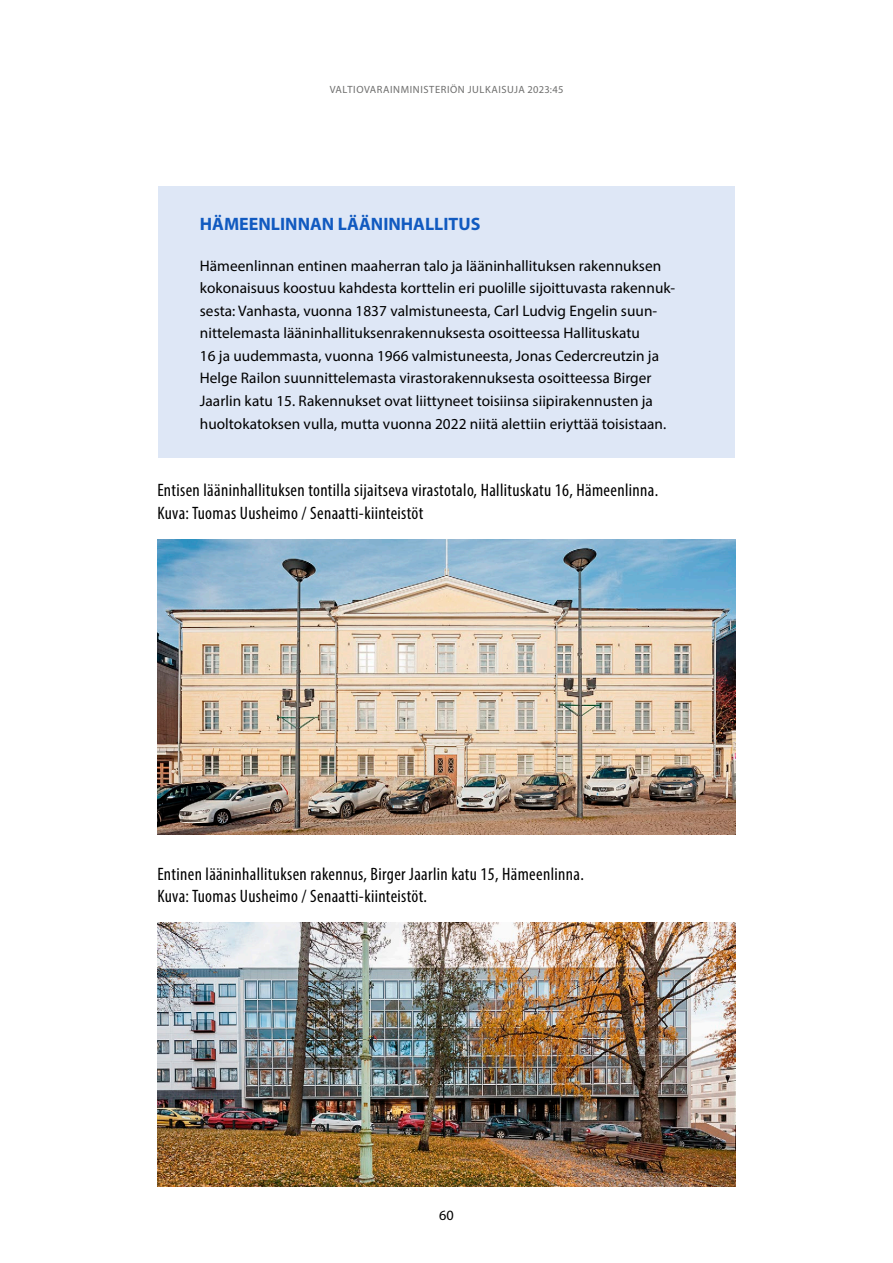
<style>
.page{position:relative;width:893px;height:1263px;background:#fff}
.page>*{position:absolute;margin:0;border:0;box-sizing:border-box;transform-origin:0 0}
._00_taulukon_ja_kuvi{font:condensed 18px/22.5px "Myriad Pro";letter-spacing:.02em;color:#000}
.laatikko-otsikko{font:700 18px "Myriad Pro";color:#115ac0}
.Laatikkoteksti{font:15.3px/22.5px "Myriad Pro";letter-spacing:.005em;color:#000}
.t1{font:14.25px "Myriad Pro";color:#000}
.t2{font:10.5px "Myriad Pro";letter-spacing:.02em;color:#6e6e6d}
</style>
<div class="page">
<div style="left:158px;top:186px;width:577px;height:70px;background:#dee7f6"></div>
<div style="left:158px;top:234px;width:577px;height:224px;background:#dee7f6"></div>
<img style="left:157px;top:539px;width:578px;height:295px">
<img style="left:157px;top:923px;width:578px;height:263px">
<p class="t2" style="left:330px;top:83px;width:13px">Valtiovarainministeri</p>
<p class="t2" style="left:450px;top:83px;width:25px">ön julkaisuja</p>
<p class="t2" style="left:528px;top:83px;width:37px">2023:45</p>
<p class="laatikko-otsikko" style="left:200px;top:212px;width:282px">HÄMEENLINNAN LÄÄNINHALLITUS</p>
<p class="Laatikkoteksti" style="left:200px;top:254px;width:477px">Hämeenlinnan entinen maaherran talo ja lääninhallituksen rakennuksen kokonaisuus koostuu kahdesta korttelin eri puolille sijoittuvasta rakennuk&shy;sesta: Vanhasta, vuonna 1837 valmistuneesta, Carl Ludvig Engelin suun&shy;nittelemasta lääninhallituksenrakennuksesta osoitteessa Hallituskatu<br>16 ja uudemmasta, vuonna 1966 valmistuneesta, Jonas Cedercreutzin ja Helge Railon suunnittelemasta virastorakennuksesta osoitteessa Birger Jaarlin katu 15. Rakennukset ovat liittyneet toisiinsa siipirakennusten ja huoltokatoksen vulla, mutta vuonna 2022 niitä alettiin eriyttää toisistaan.</p>
<p class="_00_taulukon_ja_kuvi" style="left:157px;top:479px;width:502px">Entisen lääninhallituksen tontilla sijaitseva virastotalo, Hallituskatu 16, Hämeenlinna.<br>Kuva: Tuomas Uusheimo / Senaatti-kiinteistöt</p>
<p class="_00_taulukon_ja_kuvi" style="left:157px;top:862px;width:428px">Entinen lääninhallituksen rakennus, Birger Jaarlin katu 15, Hämeenlinna.<br>Kuva: Tuomas Uusheimo / Senaatti-kiinteistöt.</p>
<p class="t1" style="left:439px;top:1206px;width:16px">60</p>
</div>
